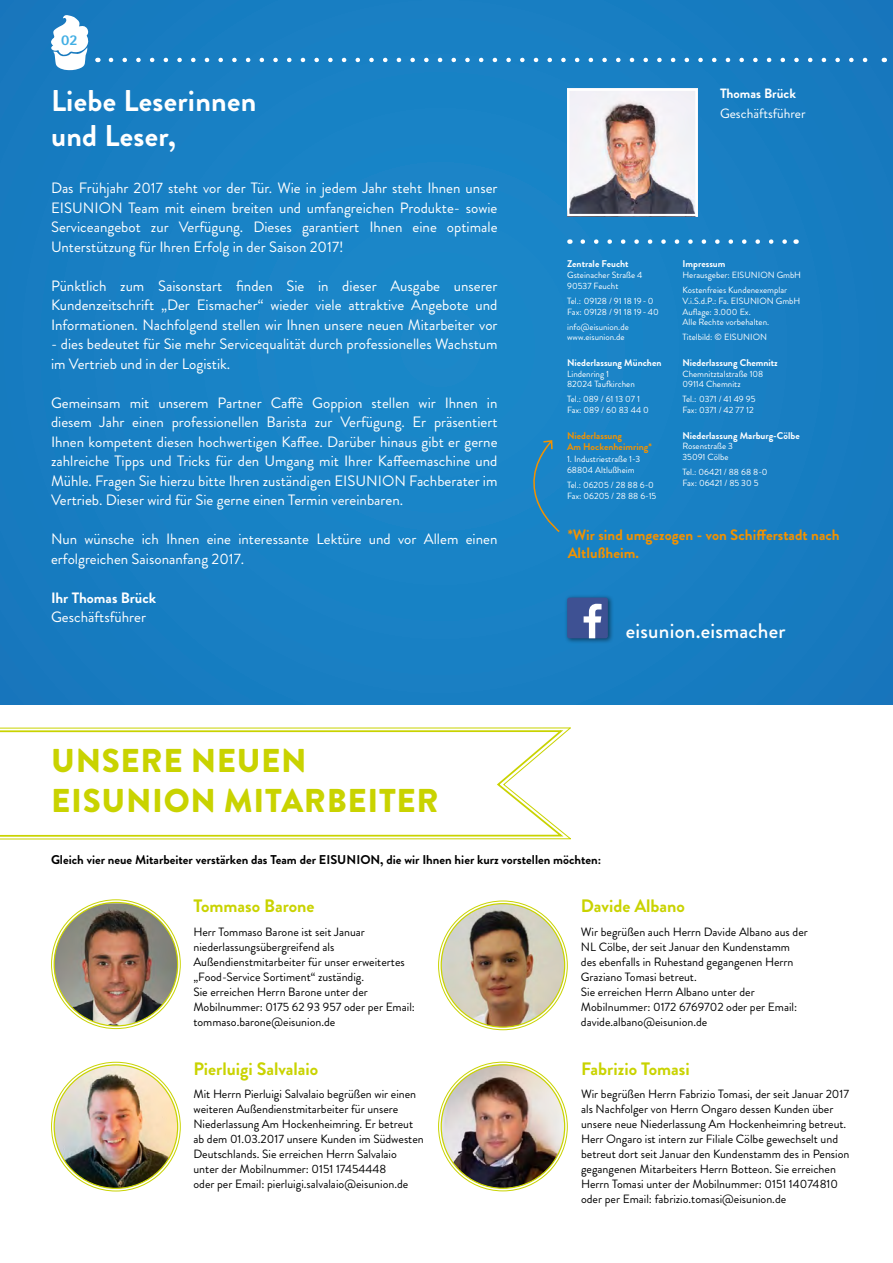
<style>
.page{position:relative;width:893px;height:1263px;background:#fff}
.page>*{position:absolute;margin:0;border:0;box-sizing:border-box;transform-origin:0 0}
.t1{font:900 33px/39.3px "Brandon Grotesque";letter-spacing:.02em;color:#c9d300}
.t2{font:700 30px/34.5px "Brandon Grotesque";letter-spacing:.01em;color:#fff}
.t3{font:500 21px "Brandon Grotesque";letter-spacing:.01em;color:#fff}
.t4{font:700 18px "Brandon Grotesque";color:#c9d300}
.t5{font:15px/19.5px "Brandon Grotesque";color:#fff;text-align:justify}
.t6{font:700 15px/18px "Brandon Grotesque";letter-spacing:.005em;color:#f39200}
.t7{font:700 15px "Brandon Grotesque";color:#fff}
.t8{font:800 15px "Rotis Sans Serif Pro";color:#41aee4}
.t9{font:13.5px "Brandon Grotesque";color:#fff}
.t10{font:700 13.5px "Brandon Grotesque";color:#fff}
.t11{font:700 12.75px "Brandon Grotesque";color:#000}
.t12{font:12px/15px "Brandon Grotesque";color:#000}
.t13{font:700 9.75px "Brandon Grotesque";letter-spacing:.005em;color:#fff}
.t14{font:700 9.75px/11.7px "Brandon Grotesque";letter-spacing:.005em;color:#f39200}
.t15{font:9px/10.8px "Brandon Grotesque";color:#fff}
</style>
<div class="page">
<div style="left:0;top:0;width:893px;height:705px;background:#1880c4"></div>
<svg style="left:51px;top:15px;width:38px;height:55px"></svg>
<svg style="left:111px;top:58px;width:757px;height:4px"></svg>
<svg style="left:533px;top:440px;width:27px;height:92px"></svg>
<svg style="left:583px;top:239px;width:204px;height:5px"></svg>
<img style="left:570px;top:92px;width:125px;height:121px">
<div style="left:567px;top:89px;width:131px;height:127px;border:2px solid #fff"></div>
<svg style="left:0;top:727px;width:570px;height:113px"></svg>
<div style="left:564px;top:594px;width:50px;height:51px;background:#000;opacity:.5"></div>
<div style="left:567px;top:598px;width:41px;height:40px;background:#3e5193;border-radius:2px"></div>
<svg style="left:584px;top:604px;width:17px;height:34px"></svg>
<img style="left:441px;top:1065px;width:124px;height:123px;border-radius:62px">
<img style="left:441px;top:904px;width:124px;height:123px;border-radius:62px">
<img style="left:54px;top:1065px;width:124px;height:123px;border-radius:62px">
<img style="left:54px;top:903px;width:124px;height:123px">
<p class="t8" style="left:61px;top:30px;width:18px">02</p>
<h2 class="t2" style="left:51px;top:84px;width:207px">Liebe Leserinnen und Leser,</h2>
<p class="t5" style="left:51px;top:178px;width:448px">Das Frühjahr 2017 steht vor der Tür. Wie in jedem Jahr steht Ihnen unser EISUNION Team mit einem breiten und umfangreichen Produkte- sowie Serviceangebot zur Verfügung. Dieses garantiert Ihnen eine optimale Unterstützung für Ihren Erfolg in der Saison 2017!</p>
<p class="t5" style="left:51px;top:276px;width:448px">Pünktlich zum Saisonstart finden Sie in dieser Ausgabe unserer Kundenzeitschrift „Der Eismacher“ wieder viele attraktive Angebote und Informationen. Nachfolgend stellen wir Ihnen unsere neuen Mitarbeiter vor</p>
<p class="t5" style="left:51px;top:334px;width:448px">- dies bedeutet für Sie mehr Servicequalität durch professionelles Wachstum im Vertrieb und in der Logistik.</p>
<p class="t5" style="left:51px;top:393px;width:448px">Gemeinsam mit unserem Partner Caffè Goppion stellen wir Ihnen in diesem Jahr einen professionellen Barista zur Verfügung. Er präsentiert Ihnen kompetent diesen hochwertigen Kaffee. Darüber hinaus gibt er gerne zahlreiche Tipps und Tricks für den Umgang mit Ihrer Kaffeemaschine und Mühle. Fragen Sie hierzu bitte Ihren zuständigen EISUNION Fachberater im Vertrieb. Dieser wird für Sie gerne einen Termin vereinbaren.</p>
<p class="t5" style="left:51px;top:529px;width:448px">Nun wünsche ich Ihnen eine interessante Lektüre und vor Allem einen erfolgreichen Saisonanfang 2017.</p>
<p class="t7" style="left:51px;top:587px;width:107px">Ihr Thomas Brück</p>
<p class="t5" style="left:51px;top:607px;width:97px">Geschäftsführer</p>
<h1 class="t1" style="left:51px;top:742px;width:389px">UNSERE NEUEN<br>EISUNION MITARBEITER</h1>
<p class="t10" style="left:720px;top:84px;width:77px">Thomas Brück</p>
<p class="t9" style="left:720px;top:104px;width:87px">Geschäftsführer</p>
<p class="t13" style="left:567px;top:257px;width:63px">Zentrale Feucht</p>
<p class="t15" style="left:567px;top:270px;width:77px">Gsteinacher Straße 4<br>90537 Feucht</p>
<p class="t15" style="left:567px;top:295px;width:93px">Tel.: 09128 / 91 18 19 - 0<br>Fax: 09128 / 91 18 19 - 40</p>
<p class="t15" style="left:567px;top:321px;width:63px">info@eisunion.de www.eisunion.de</p>
<p class="t13" style="left:567px;top:356px;width:96px">Niederlassung München</p>
<p class="t15" style="left:567px;top:368px;width:69px">Lindenring 1<br>82024 Taufkirchen</p>
<p class="t15" style="left:567px;top:394px;width:83px">Tel.: 089 / 61 13 07 1<br>Fax: 089 / 60 83 44 0</p>
<p class="t14" style="left:567px;top:430px;width:86px">Niederlassung<br>Am Hockenheimring*</p>
<p class="t15" style="left:567px;top:454px;width:75px">1. Industriestraße 1-3<br>68804 Altlußheim</p>
<p class="t15" style="left:567px;top:479px;width:91px">Tel.: 06205 / 28 88 6-0<br>Fax: 06205 / 28 88 6-15</p>
<p class="t13" style="left:683px;top:257px;width:44px">Impressum</p>
<p class="t15" style="left:683px;top:267px;width:120px;line-height:15px">Herausgeber: EISUNION GmbH<br>Kostenfreies Kundenexemplar</p>
<p class="t15" style="left:683px;top:295px;width:119px">V.i.S.d.P.: Fa. EISUNION GmbH<br>Auflage: 3.000 Ex.<br>Alle Rechte vorbehalten.</p>
<p class="t15" style="left:683px;top:332px;width:86px">Titelbild: © EISUNION</p>
<p class="t13" style="left:682px;top:356px;width:97px">Niederlassung Chemnitz</p>
<p class="t15" style="left:682px;top:368px;width:83px">Chemnitztalstraße 108<br>09114 Chemnitz</p>
<p class="t15" style="left:682px;top:394px;width:75px">Tel.: 0371 / 41 49 95<br>Fax: 0371 / 42 77 12</p>
<p class="t13" style="left:682px;top:428px;width:119px">Niederlassung Marburg-Cölbe</p>
<p class="t15" style="left:682px;top:441px;width:52px">Rosenstraße 3<br>35091 Cölbe</p>
<p class="t15" style="left:682px;top:467px;width:87px">Tel.: 06421 / 88 68 8-0<br>Fax: 06421 / 85 30 5</p>
<p class="t6" style="left:568px;top:526px;width:274px">*Wir sind umgezogen - von Schifferstadt nach<br>Altlußheim.</p>
<h3 class="t3" style="left:626px;top:616px;width:161px">eisunion.eismacher</h3>
<p class="t11" style="left:51px;top:850px;width:552px">Gleich vier neue Mitarbeiter verstärken das Team der EISUNION, die wir Ihnen hier kurz vorstellen möchten:</p>
<h3 class="t4" style="left:193px;top:893px;width:123px">Tommaso Barone</h3>
<p class="t12" style="left:193px;top:924px;width:223px">Herr Tommaso Barone ist seit Januar niederlassungsübergreifend als Außendienstmitarbeiter für unser erweitertes „Food-Service Sortiment“ zuständig.<br>Sie erreichen Herrn Barone unter der Mobilnummer: 0175 62 93 957 oder per Email: tommaso.barone@eisunion.de</p>
<h3 class="t4" style="left:193px;top:1056px;width:126px">Pierluigi Salvalaio</h3>
<p class="t12" style="left:193px;top:1087px;width:232px">Mit Herrn Pierluigi Salvalaio begrüßen wir einen weiteren Außendienstmitarbeiter für unsere Niederlassung Am Hockenheimring. Er betreut ab dem 01.03.2017 unsere Kunden im Südwesten Deutschlands. Sie erreichen Herrn Salvalaio unter der Mobilnummer: 0151 17454448<br>oder per Email: pierluigi.salvalaio@eisunion.de</p>
<h3 class="t4" style="left:581px;top:893px;width:106px">Davide Albano</h3>
<p class="t12" style="left:581px;top:924px;width:228px">Wir begrüßen auch Herrn Davide Albano aus der NL Cölbe, der seit Januar den Kundenstamm des ebenfalls in Ruhestand gegangenen Herrn Graziano Tomasi betreut.<br>Sie erreichen Herrn Albano unter der Mobilnummer: 0172 6769702 oder per Email: davide.albano@eisunion.de</p>
<h3 class="t4" style="left:581px;top:1056px;width:110px">Fabrizio Tomasi</h3>
<p class="t12" style="left:581px;top:1086px;width:270px">Wir begrüßen Herrn Fabrizio Tomasi, der seit Januar 2017 als Nachfolger von Herrn Ongaro dessen Kunden über unsere neue Niederlassung Am Hockenheimring betreut.<br>Herr Ongaro ist intern zur Filiale Cölbe gewechselt und betreut dort seit Januar den Kundenstamm des in Pension gegangenen Mitarbeiters Herrn Botteon. Sie erreichen Herrn Tomasi unter der Mobilnummer: 0151 14074810 oder per Email: fabrizio.tomasi@eisunion.de</p>
</div>
